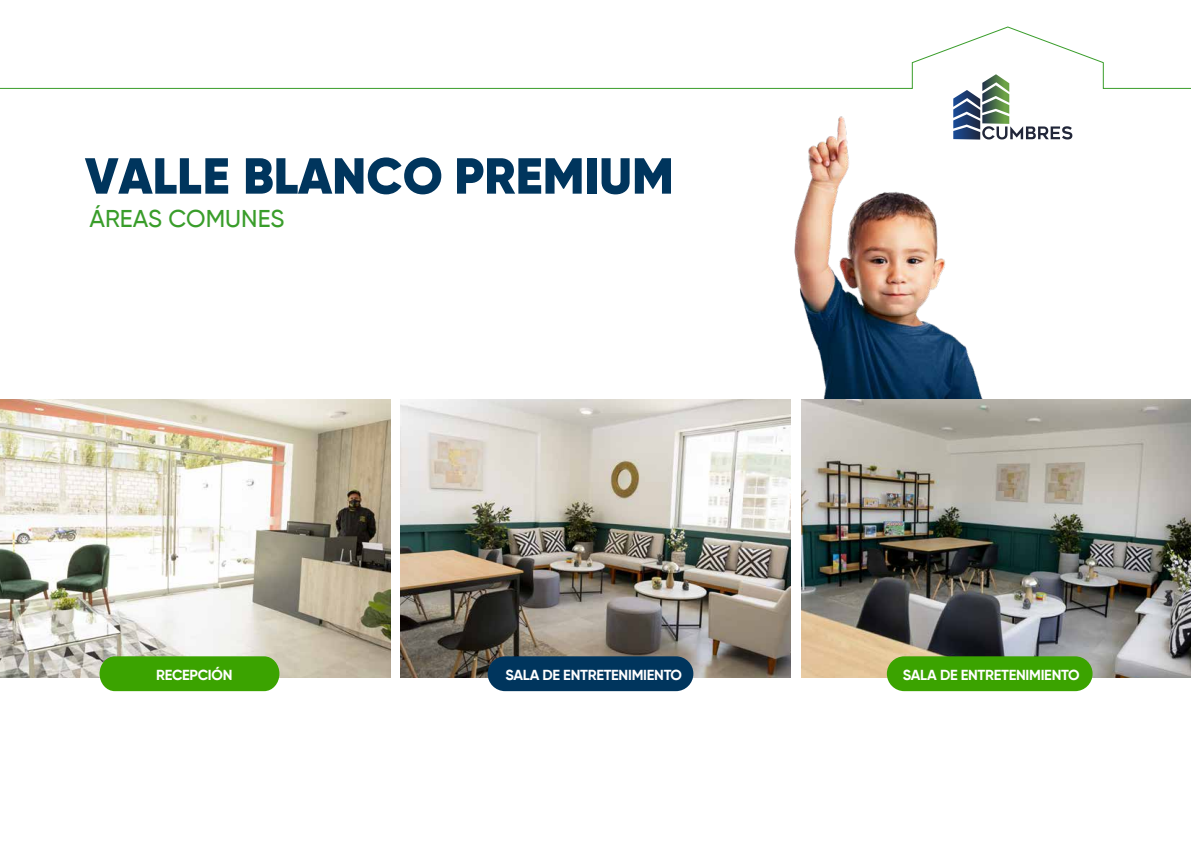
<style>
.page{position:relative;width:1191px;height:842px;background:#fff}
.page>*{position:absolute;margin:0;border:0;box-sizing:border-box;transform-origin:0 0}
.t1{font:900 50.6px "Gilroy";color:#00355d}
.t2{font:500 24.2px "Gilroy";color:#399d2a}
.t3{font:700 14.5px "Gilroy";letter-spacing:-.02em;color:#fff}
</style>
<div class="page">
<svg style="left:0;top:26px;width:1191px;height:63px"></svg>
<svg style="left:953px;top:74px;width:119px;height:66px"></svg>
<img style="left:764px;top:101px;width:245px;height:299px">
<img style="left:401px;top:400px;width:390px;height:278px">
<div style="left:487px;top:656px;width:206px;height:35px;background:#00355d;border-radius:17px"></div>
<img style="left:801px;top:400px;width:390px;height:278px">
<div style="left:887px;top:656px;width:205px;height:35px;background:#3ba300;border-radius:17px"></div>
<img style="left:1px;top:400px;width:390px;height:278px">
<div style="left:100px;top:656px;width:179px;height:35px;background:#3ba300"></div>
<h1 class="t1" style="left:85px;top:144px;width:590px">VALLE BLANCO PREMIUM</h1>
<h2 class="t2" style="left:89px;top:204px;width:197px">ÁREAS COMUNES</h2>
<p class="t3" style="left:156px;top:666px;width:78px">RECEPCIÓN</p>
<p class="t3" style="left:505px;top:666px;width:178px">SALA DE ENTRETENIMIENTO</p>
<p class="t3" style="left:903px;top:666px;width:178px">SALA DE ENTRETENIMIENTO</p>
</div>
